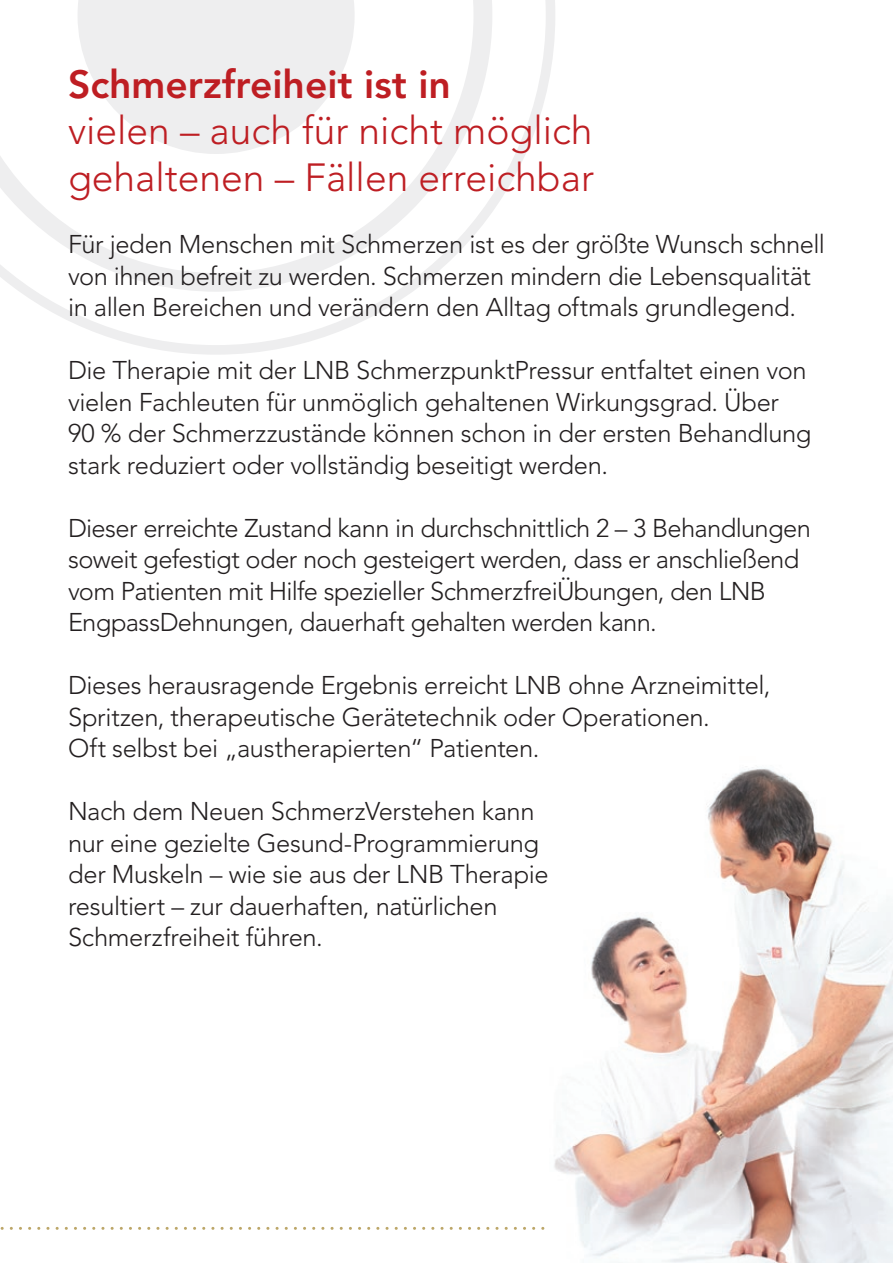
<style>
.page{position:relative;width:893px;height:1263px;background:#fff}
.page>*{position:absolute;margin:0;border:0;box-sizing:border-box;transform-origin:0 0}
.t1{font:300 39px/46.8px "Avenir LT Std";color:#be1e23}
.t2{font:800 39px "Avenir LT Std";color:#be1e23}
.t3{font:300 25.5px/31.5px "Avenir LT Std";letter-spacing:-.015em;color:#231f20}
</style>
<div class="page">
<svg style="left:0;top:1227px;width:545px;height:3px"></svg>
<svg style="left:0;top:0;width:555px;height:355px"></svg>
<img style="left:554px;top:768px;width:339px;height:495px">
<h1 class="t2" style="left:68px;top:61px;width:384px">Schmerzfreiheit ist in</h1>
<h1 class="t1" style="left:68px;top:108px;width:527px">vielen – auch für nicht möglich gehaltenen – Fällen erreichbar</h1>
<p class="t3" style="left:68px;top:229px;width:758px">Für jeden Menschen mit Schmerzen ist es der größte Wunsch schnell von ihnen befreit zu werden. Schmerzen mindern die Lebensqualität in allen Bereichen und verändern den Alltag oftmals grundlegend.</p>
<p class="t3" style="left:68px;top:355px;width:745px">Die Therapie mit der LNB SchmerzpunktPressur entfaltet einen von vielen Fachleuten für unmöglich gehaltenen Wirkungsgrad. Über 90 % der Schmerzzustände können schon in der ersten Behandlung stark reduziert oder vollständig beseitigt werden.</p>
<p class="t3" style="left:68px;top:512px;width:744px">Dieser erreichte Zustand kann in durchschnittlich 2 – 3 Behandlungen soweit gefestigt oder noch gesteigert werden, dass er anschließend vom Patienten mit Hilfe spezieller SchmerzfreiÜbungen, den LNB EngpassDehnungen, dauerhaft gehalten werden kann.</p>
<p class="t3" style="left:68px;top:670px;width:704px">Dieses herausragende Ergebnis erreicht LNB ohne Arzneimittel,<br>Spritzen, therapeutische Gerätetechnik oder Operationen.<br>Oft selbst bei „austherapierten“ Patienten.</p>
<p class="t3" style="left:68px;top:796px;width:482px">Nach dem Neuen SchmerzVerstehen kann nur eine gezielte Gesund-Programmierung der Muskeln – wie sie aus der LNB Therapie resultiert – zur dauerhaften, natürlichen Schmerzfreiheit führen.</p>
</div>
